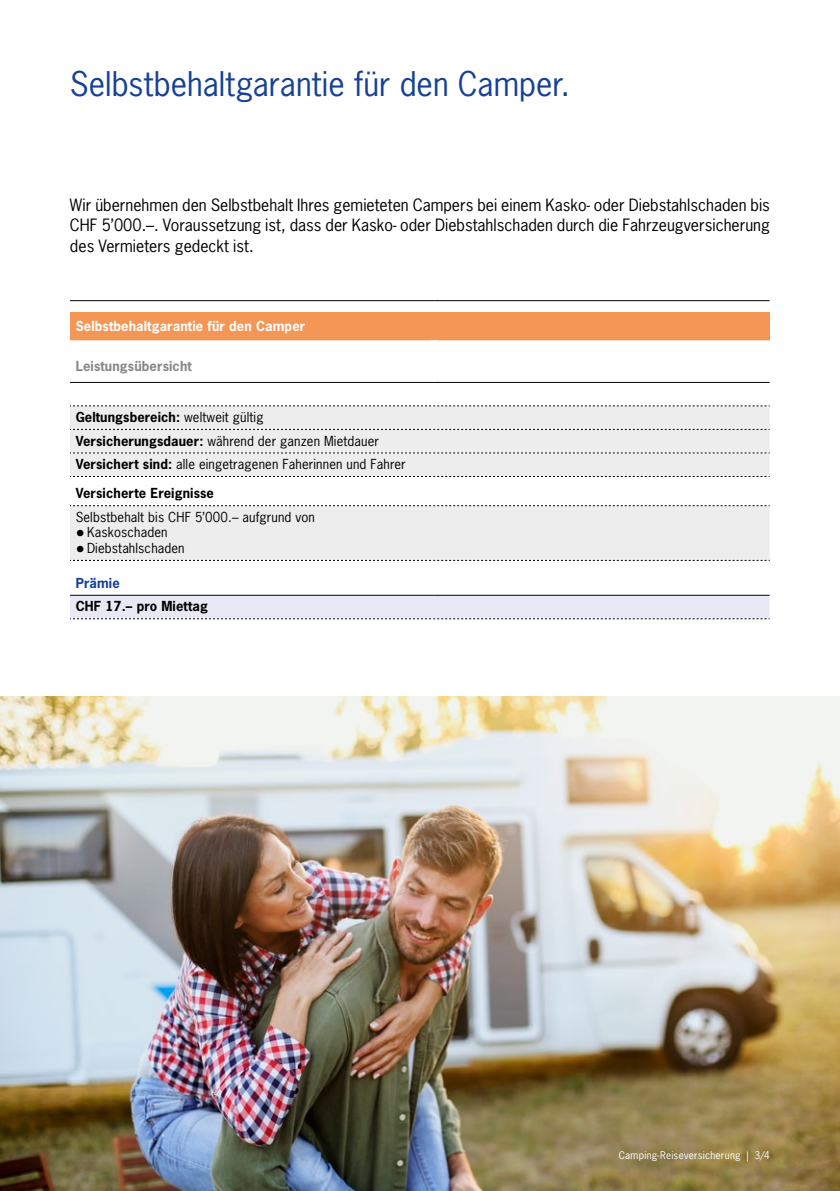
<style>
.page{position:relative;width:840px;height:1191px;background:#fff}
.page>*{position:absolute;margin:0;border:0;box-sizing:border-box;transform-origin:0 0}
.Title_regular_16_19p{font:32px "News Gothic LT";color:#164194}
.ERV_Copy_book_8_10_1{font:16px/20.2px "News Gothic LT";color:#000;text-align:justify}
.Table_Copy_regular_6{font:13px "News Gothic LT";letter-spacing:.01em;color:#000}
.ERV_Table_Copy_bold{font:700 13px "News Gothic LT";letter-spacing:.01em;color:#fff}
.Table_Copy_regular_6-2{font:700 13px "News Gothic LT";letter-spacing:.01em;color:#000}
.Table_Copy_bold_6_5{font:700 13px "News Gothic LT";letter-spacing:.01em;color:#000}
.ERV_Table_Copy_bold-2{font:700 13px "News Gothic LT";letter-spacing:.01em;color:#878787}
.ERV_Table_Copy_bold-3{font:700 13px "News Gothic LT";letter-spacing:.01em;color:#000}
.ERV_Table_Copy_bold-4{font:700 13px "News Gothic LT";letter-spacing:.01em;color:#164194}
.NET_regular_5_6pt{font:10px "News Gothic LT";letter-spacing:.025em;color:#fff}
.s1{font-weight:400}
.s2{font-weight:700}
.s3{font-size:18px}
</style>
<div class="page">
<div style="left:70px;top:312px;width:699px;height:28px;background:#f49655"></div>
<svg style="left:70px;top:340px;width:699px;height:255px"></svg>
<svg style="left:70px;top:406px;width:699px;height:154px;fill:#ededed"></svg>
<div style="left:70px;top:596px;width:699px;height:23px;background:#e9e9f6"></div>
<hr style="left:70px;top:595px;width:364px;height:1px;background:#000">
<hr style="left:434px;top:595px;width:335px;height:1px;background:#000">
<svg style="left:70px;top:405px;width:699px;height:1px"></svg>
<svg style="left:70px;top:429px;width:699px;height:1px"></svg>
<svg style="left:70px;top:452px;width:699px;height:1px"></svg>
<svg style="left:70px;top:476px;width:699px;height:1px"></svg>
<svg style="left:70px;top:505px;width:699px;height:1px"></svg>
<svg style="left:70px;top:560px;width:699px;height:1px"></svg>
<hr style="left:70px;top:300px;width:364px;height:1px;background:#000">
<hr style="left:434px;top:300px;width:335px;height:1px;background:#000">
<div style="left:431px;top:340px;width:6px;height:42px;background:#fff"></div>
<hr style="left:70px;top:382px;width:364px;height:1px;background:#000">
<hr style="left:434px;top:382px;width:335px;height:1px;background:#000">
<img style="left:0;top:696px;width:839px;height:495px">
<p class="Title_regular_16_19p" style="left:70px;top:63px;width:501px">Selbstbehaltgarantie für den Camper.</p>
<p class="ERV_Copy_book_8_10_1" style="left:70px;top:195px;width:701px">Wir übernehmen den Selbstbehalt Ihres gemieteten Campers bei einem Kasko- oder Diebstahlschaden bis CHF 5’000.–. Voraussetzung ist, dass der Kasko- oder Diebstahlschaden durch die Fahrzeugversicherung des Vermieters gedeckt ist.</p>
<p class="ERV_Table_Copy_bold" style="left:76px;top:317px;width:231px">Selbstbehaltgarantie für den Camper</p>
<p class="ERV_Table_Copy_bold-2" style="left:76px;top:358px;width:118px">Leistungsübersicht</p>
<p class="Table_Copy_regular_6-2" style="left:76px;top:408px;width:189px">Geltungsbereich: <span class="s1">weltweit gültig</span></p>
<p class="Table_Copy_regular_6" style="left:76px;top:432px;width:305px"><span class="s2">Versicherungsdauer:</span> während der ganzen Mietdauer</p>
<p class="Table_Copy_regular_6" style="left:76px;top:456px;width:331px"><span class="s2">Versichert sind:</span> alle eingetragenen Faherinnen und Fahrer</p>
<p class="Table_Copy_bold_6_5" style="left:76px;top:485px;width:140px">Versicherte Ereignisse</p>
<p class="Table_Copy_regular_6" style="left:76px;top:508px;width:241px">Selbstbehalt bis CHF 5’000.– aufgrund von</p>
<p class="Table_Copy_regular_6" style="left:76px;top:524px;width:93px"><span class="s3">•</span> Kaskoschaden</p>
<p class="Table_Copy_regular_6" style="left:76px;top:540px;width:110px"><span class="s3">•</span> Diebstahlschaden</p>
<p class="ERV_Table_Copy_bold-4" style="left:76px;top:574px;width:46px">Prämie</p>
<p class="ERV_Table_Copy_bold-3" style="left:76px;top:598px;width:134px">CHF 17.– pro Miettag</p>
<p class="NET_regular_5_6pt" style="left:618px;top:1149px;width:153px">Camping-Reiseversicherung | 3/4</p>
</div>
